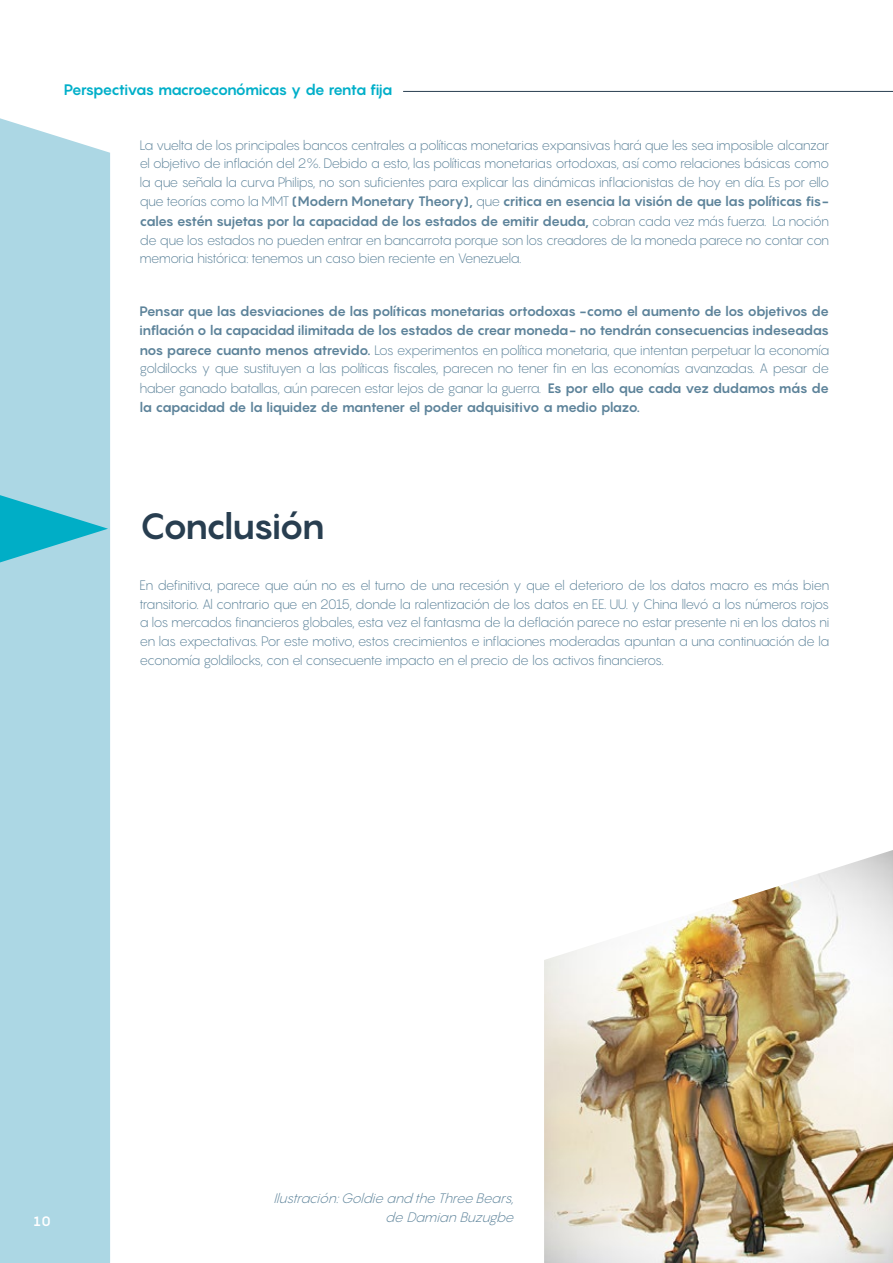
<style>
.page{position:relative;width:893px;height:1263px;background:#fff}
.page>*{position:absolute;margin:0;border:0;box-sizing:border-box;transform-origin:0 0}
.t1{font:700 36px "Pangram";letter-spacing:-.07em;color:#283e50}
.t2{font:700 15px "Pangram";letter-spacing:-.08em;color:#00afc9}
.t3{font:300 13.5px/18.9px "Pangram";letter-spacing:-.065em;color:#5d839a;text-align:justify}
.t4{font:700 13.5px/19.4px "Pangram";letter-spacing:-.055em;color:#5d839a;text-align:justify}
.t5{font:italic 300 13.5px/19.5px "Pangram";color:#5d839a;text-align:right}
.t6{font:700 13.5px "Pangram";color:#fff}
.s1{font-weight:700}
.s2{font-weight:300}
</style>
<div class="page">
<div style="left:0;top:118px;width:110px;height:1145px;background:#acd7e4"></div>
<img style="left:544px;top:850px;width:348px;height:413px">
<hr style="left:403px;top:91px;width:490px;height:1px;background:#283e50">
<hr style="left:892px;top:0;width:1px;height:1263px;background:#000">
<svg style="left:0;top:495px;width:108px;height:67px;background:#55c2d4"></svg>
<p class="t2" style="left:64px;top:80px;width:330px">Perspectivas macroeconómicas y de renta fija</p>
<p class="t3" style="left:139px;top:135px;width:691px">La vuelta de los principales bancos centrales a políticas monetarias expansivas hará que les sea imposible alcanzar el objetivo de inflación del 2%. Debido a esto, las políticas monetarias ortodoxas, así como relaciones básicas como la que señala la curva Philips, no son suficientes para explicar las dinámicas inflacionistas de hoy en día. Es por ello que teorías como la MMT <span class="s1">(Modern Monetary Theory),</span> que <span class="s1">critica en esencia la visión de que las políticas fis&shy;cales estén sujetas por la capacidad de los estados de emitir deuda,</span> cobran cada vez más fuerza. La noción de que los estados no pueden entrar en bancarrota porque son los creadores de la moneda parece no contar con memoria histórica: tenemos un caso bien reciente en Venezuela.</p>
<p class="t4" style="left:139px;top:301px;width:691px">Pensar que las desviaciones de las políticas monetarias ortodoxas -como el aumento de los objetivos de inflación o la capacidad ilimitada de los estados de crear moneda- no tendrán consecuencias indeseadas nos parece cuanto menos atrevido. <span class="s2">Los experimentos en política monetaria, que intentan perpetuar la economía goldilocks y que sustituyen a las políticas fiscales, parecen no tener fin en las economías avanzadas. A pesar de haber ganado batallas, aún parecen estar lejos de ganar la guerra.</span> Es por ello que cada vez dudamos más de la capacidad de la liquidez de mantener el poder adquisitivo a medio plazo.</p>
<h1 class="t1" style="left:139px;top:502px;width:187px">Conclusión</h1>
<p class="t3" style="left:139px;top:576px;width:691px">En definitiva, parece que aún no es el turno de una recesión y que el deterioro de los datos macro es más bien transitorio. Al contrario que en 2015, donde la ralentización de los datos en EE. UU. y China llevó a los números rojos a los mercados financieros globales, esta vez el fantasma de la deflación parece no estar presente ni en los datos ni en las expectativas. Por este motivo, estos crecimientos e inflaciones moderadas apuntan a una continuación de la economía goldilocks, con el consecuente impacto en el precio de los activos financieros.</p>
<p class="t6" style="left:34px;top:1212px;width:19px">10</p>
<p class="t5" style="left:274px;top:1188px;width:246px">Ilustración:Goldie and the Three Bears, de DamianBuzugbe</p>
</div>
